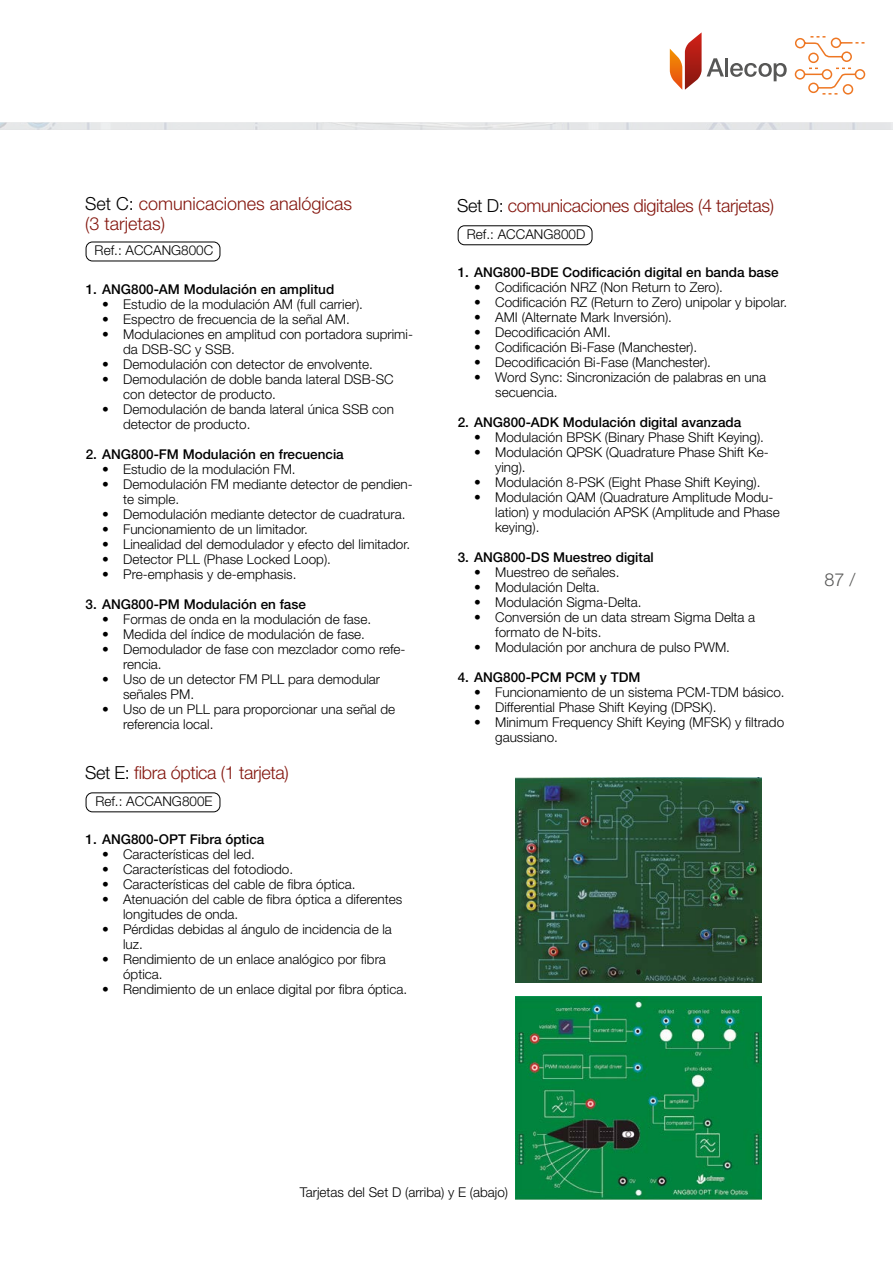
<style>
.page{position:relative;width:893px;height:1263px;background:#fff}
.page>*{position:absolute;margin:0;border:0;box-sizing:border-box;transform-origin:0 0}
.t1{font:300 18px "Helvetica Neue LT Std";letter-spacing:-.02em;color:#84160e}
.t2{font:300 18px/19.5px "Helvetica Neue LT Std";color:#84160e}
.t3{font:300 18px "Helvetica Neue LT Std";color:#575756}
.t4{font:300 13.5px/15px "Helvetica Neue LT Std";color:#000}
.t5{font:500 13.5px "Helvetica Neue LT Std";color:#000}
.s1{color:#000}
</style>
<div class="page">
<div style="left:0;top:123px;width:893px;height:7px;background:#e3e3e3"></div>
<hr style="left:725px;top:58px;width:3px;height:18px;background:#575756">
<svg style="left:730px;top:36px;width:136px;height:59px"></svg>
<svg style="left:670px;top:32px;width:54px;height:58px"></svg>
<img style="left:516px;top:996px;width:245px;height:203px">
<img style="left:516px;top:778px;width:245px;height:205px">
<div style="left:86px;top:242px;width:134px;height:19px;border:1px solid #000;border-radius:6px"></div>
<div style="left:458px;top:225px;width:134px;height:20px;border:1px solid #000;border-radius:6px"></div>
<div style="left:86px;top:792px;width:134px;height:20px;border:1px solid #000;border-radius:6px"></div>
<h1 class="t2" style="left:85px;top:193px;width:269px"><span class="s1">Set C:</span> comunicaciones analógicas (3 tarjetas)</h1>
<h1 class="t1" style="left:457px;top:195px;width:318px"><span class="s1">Set D:</span> comunicaciones digitales (4 tarjetas)</h1>
<p class="t4" style="left:467px;top:227px;width:120px">Ref.: ACCANG800D</p>
<p class="t4" style="left:95px;top:243px;width:120px">Ref.: ACCANG800C</p>
<p class="t5" style="left:86px;top:281px;width:250px">1. ANG800-AM Modulación en amplitud</p>
<p class="t4" style="left:102px;top:297px;width:262px">• Estudio de la modulación AM (full carrier).</p>
<p class="t4" style="left:102px;top:312px;width:249px">• Espectro de frecuencia de la señal AM.</p>
<p class="t4" style="left:123px;top:327px;width:291px;text-indent:-21px">• Modulaciones en amplitud con portadora suprimi&shy;da DSB-SC y SSB.</p>
<p class="t4" style="left:102px;top:357px;width:272px">• Demodulación con detector de envolvente.</p>
<p class="t4" style="left:123px;top:372px;width:272px;text-indent:-21px">• Demodulación de doble banda lateral DSB-SC con detector de producto.</p>
<p class="t4" style="left:123px;top:402px;width:272px;text-indent:-21px">• Demodulación de banda lateral única SSB con detector de producto.</p>
<p class="t5" style="left:86px;top:446px;width:260px">2. ANG800-FM Modulación en frecuencia</p>
<p class="t4" style="left:102px;top:462px;width:195px">• Estudio de la modulación FM.</p>
<p class="t4" style="left:123px;top:477px;width:291px;text-indent:-21px">• Demodulación FM mediante detector de pendien&shy;te simple.</p>
<p class="t4" style="left:102px;top:507px;width:305px">• Demodulación mediante detector de cuadratura.</p>
<p class="t4" style="left:102px;top:522px;width:207px">• Funcionamiento de un limitador.</p>
<p class="t4" style="left:102px;top:537px;width:310px">• Linealidad del demodulador y efecto del limitador.</p>
<p class="t4" style="left:102px;top:552px;width:230px">• Detector PLL (Phase Locked Loop).</p>
<p class="t4" style="left:102px;top:567px;width:196px">• Pre-emphasis y de-emphasis.</p>
<p class="t5" style="left:86px;top:596px;width:222px">3. ANG800-PM Modulación en fase</p>
<p class="t4" style="left:102px;top:612px;width:271px">• Formas de onda en la modulación de fase.</p>
<p class="t4" style="left:102px;top:627px;width:264px">• Medida del índice de modulación de fase.</p>
<p class="t4" style="left:123px;top:642px;width:284px;text-indent:-21px">• Demodulador de fase con mezclador como refe&shy;rencia.</p>
<p class="t4" style="left:123px;top:672px;width:259px;text-indent:-21px">• Uso de un detector FM PLL para demodular señales PM.</p>
<p class="t4" style="left:123px;top:702px;width:274px;text-indent:-21px">• Uso de un PLL para proporcionar una señal de referencia local.</p>
<h1 class="t1" style="left:85px;top:762px;width:205px"><span class="s1">Set E:</span> fibra óptica (1 tarjeta)</h1>
<p class="t4" style="left:95px;top:794px;width:119px">Ref.: ACCANG800E</p>
<p class="t5" style="left:86px;top:831px;width:180px">1. ANG800-OPT Fibra óptica</p>
<p class="t4" style="left:102px;top:846px;width:154px">• Características del led.</p>
<p class="t4" style="left:102px;top:861px;width:193px">• Características del fotodiodo.</p>
<p class="t4" style="left:102px;top:876px;width:255px">• Características del cable de fibra óptica.</p>
<p class="t4" style="left:123px;top:891px;width:281px;text-indent:-21px">• Atenuación del cable de fibra óptica a diferentes longitudes de onda.</p>
<p class="t4" style="left:123px;top:921px;width:270px;text-indent:-21px">• Pérdidas debidas al ángulo de incidencia de la luz.</p>
<p class="t4" style="left:123px;top:951px;width:264px;text-indent:-21px">• Rendimiento de un enlace analógico por fibra óptica.</p>
<p class="t4" style="left:102px;top:981px;width:307px">• Rendimiento de un enlace digital por fibra óptica.</p>
<p class="t5" style="left:458px;top:264px;width:322px">1. ANG800-BDE Codificación digital en banda base</p>
<p class="t4" style="left:474px;top:279px;width:250px">• Codificación NRZ (Non Return to Zero).</p>
<p class="t4" style="left:474px;top:294px;width:314px">• Codificación RZ (Return to Zero) unipolar y bipolar.</p>
<p class="t4" style="left:474px;top:309px;width:199px">• AMI (Alternate Mark Inversión).</p>
<p class="t4" style="left:474px;top:324px;width:138px">• Decodificación AMI.</p>
<p class="t4" style="left:474px;top:339px;width:225px">• Codificación Bi-Fase (Manchester).</p>
<p class="t4" style="left:474px;top:354px;width:238px">• Decodificación Bi-Fase (Manchester).</p>
<p class="t4" style="left:495px;top:369px;width:272px;text-indent:-21px">• Word Sync: Sincronización de palabras en una secuencia.</p>
<p class="t5" style="left:458px;top:414px;width:285px">2. ANG800-ADK Modulación digital avanzada</p>
<p class="t4" style="left:474px;top:429px;width:291px">• Modulación BPSK (Binary Phase Shift Keying).</p>
<p class="t4" style="left:495px;top:444px;width:275px;text-indent:-21px">• Modulación QPSK (Quadrature Phase Shift Ke&shy;ying).</p>
<p class="t4" style="left:474px;top:474px;width:288px">• Modulación 8-PSK (Eight Phase Shift Keying).</p>
<p class="t4" style="left:495px;top:489px;width:286px;text-indent:-21px">• Modulación QAM (Quadrature Amplitude Modu&shy;lation) y modulación APSK (Amplitude and Phase keying).</p>
<p class="t5" style="left:458px;top:549px;width:198px">3. ANG800-DS Muestreo digital</p>
<p class="t4" style="left:474px;top:564px;width:147px">• Muestreo de señales.</p>
<p class="t4" style="left:474px;top:579px;width:127px">• Modulación Delta.</p>
<p class="t4" style="left:474px;top:594px;width:169px">• Modulación Sigma-Delta.</p>
<p class="t4" style="left:495px;top:609px;width:262px;text-indent:-21px">• Conversión de un data stream Sigma Delta a formato de N-bits.</p>
<p class="t4" style="left:474px;top:639px;width:257px">• Modulación por anchura de pulso PWM.</p>
<p class="t5" style="left:458px;top:669px;width:184px">4. ANG800-PCM PCM y TDM</p>
<p class="t4" style="left:474px;top:684px;width:312px">• Funcionamiento de un sistema PCM-TDM básico.</p>
<p class="t4" style="left:474px;top:699px;width:244px">• Differential Phase Shift Keying (DPSK).</p>
<p class="t4" style="left:495px;top:714px;width:291px;text-indent:-21px">• Minimum Frequency Shift Keying (MFSK) y filtrado gaussiano.</p>
<h1 class="t3" style="left:824px;top:568px;width:33px">87 /</h1>
<p class="t4" style="left:300px;top:1184px;width:210px">Tarjetas del Set D (arriba) y E (abajo)</p>
</div>
